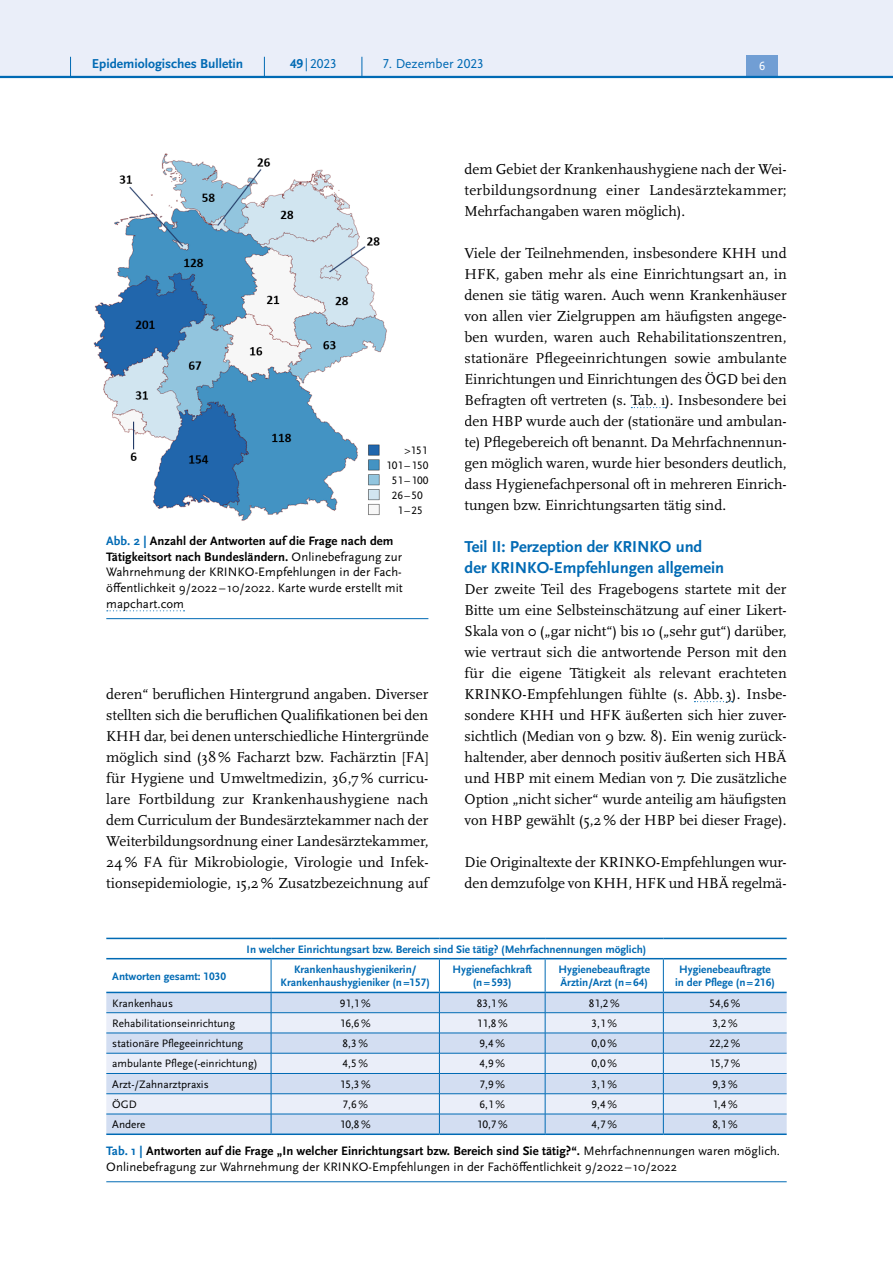
<style>
.page{position:relative;width:893px;height:1263px;background:#fff}
.page>*{position:absolute;margin:0;border:0;box-sizing:border-box;transform-origin:0 0}
.H4_-_Neu{font:700 16.5px/21px "Scala Sans Pro";color:#006ab4}
.P_-_Fließtext{font:15px/21px "Scala Pro";color:#000;text-align:justify}
.t1{font:700 13.5px "Scala Sans Pro";color:#006ab4}
.t2{font:13.5px "Scala Sans Pro";color:#006ab4}
.P_-_Bildunterschrift{font:12.75px/15.8px "Scala Sans Pro";letter-spacing:.005em;color:#000}
.t3{font:12.45px "Scala Sans Pro";color:#fff}
.P_-_Tab_linksbündig{font:11.25px "Scala Sans Pro";color:#000}
.Titel_klein{font:700 11.25px/13.5px "Scala Sans Pro";color:#006ab4;text-align:center}
.s1{font-weight:700}
.s2{font-family:"Scala Pro"}
.s3{font-weight:700;color:#006ab4}
</style>
<div class="page">
<svg style="left:631px;top:407px;width:35px;height:1px"></svg>
<svg style="left:694px;top:701px;width:38px;height:1px"></svg>
<hr style="left:106px;top:618px;width:322px;height:1px;background:#006ab4">
<svg style="left:107px;top:610px;width:78px;height:1px"></svg>
<img style="left:93px;top:153px;width:294px;height:368px">
<div style="left:366px;top:360px;width:99px;height:132px;background:#fff"></div>
<img style="left:363px;top:428px;width:21px;height:93px">
<hr style="left:106px;top:1181px;width:681px;height:1px;background:#006ab4">
<svg style="left:106px;top:939px;width:681px;height:194px"></svg>
<hr style="left:106px;top:1133px;width:165px;height:2px;background:#006ab4">
<hr style="left:271px;top:1133px;width:168px;height:2px;background:#006ab4">
<hr style="left:439px;top:1133px;width:106px;height:2px;background:#006ab4">
<hr style="left:545px;top:1133px;width:118px;height:2px;background:#006ab4">
<hr style="left:663px;top:1133px;width:124px;height:2px;background:#006ab4">
<hr style="left:106px;top:938px;width:165px;height:1px;background:#006ab4">
<hr style="left:271px;top:938px;width:168px;height:1px;background:#006ab4">
<hr style="left:439px;top:938px;width:106px;height:1px;background:#006ab4">
<hr style="left:545px;top:938px;width:118px;height:1px;background:#006ab4">
<hr style="left:663px;top:938px;width:124px;height:1px;background:#006ab4">
<hr style="left:106px;top:958px;width:165px;height:1px;background:#006ab4">
<hr style="left:271px;top:958px;width:168px;height:1px;background:#006ab4">
<hr style="left:439px;top:958px;width:106px;height:1px;background:#006ab4">
<hr style="left:545px;top:958px;width:118px;height:1px;background:#006ab4">
<hr style="left:663px;top:958px;width:124px;height:1px;background:#006ab4">
<hr style="left:106px;top:992px;width:165px;height:1px;background:#006ab4">
<hr style="left:271px;top:992px;width:168px;height:1px;background:#006ab4">
<hr style="left:439px;top:992px;width:106px;height:1px;background:#006ab4">
<hr style="left:545px;top:992px;width:118px;height:1px;background:#006ab4">
<hr style="left:663px;top:992px;width:124px;height:1px;background:#006ab4">
<div style="left:0;top:0;width:893px;height:77px;background:#eaeef9"></div>
<div style="left:746px;top:55px;width:32px;height:21px;background:#719ed4"></div>
<hr style="left:0;top:76px;width:893px;height:2px;background:#006ab4">
<svg style="left:70px;top:57px;width:1px;height:19px"></svg>
<svg style="left:264px;top:57px;width:1px;height:19px"></svg>
<svg style="left:362px;top:57px;width:1px;height:19px"></svg>
<p class="t1" style="left:92px;top:55px;width:153px">Epidemiologisches Bulletin</p>
<p class="t2" style="left:290px;top:55px;width:48px"><span class="s1">49</span>| 2023</p>
<p class="t2" style="left:383px;top:55px;width:102px">7. Dezember 2023</p>
<p class="t3" style="left:759px;top:59px;width:8px">6</p>
<p class="P_-_Tab_linksbündig" style="left:404px;top:444px;width:25px"><span class="s2">&gt;</span>151</p>
<p class="P_-_Tab_linksbündig" style="left:386px;top:459px;width:44px">101 – 150</p>
<p class="P_-_Tab_linksbündig" style="left:392px;top:474px;width:38px">51 – 100</p>
<p class="P_-_Tab_linksbündig" style="left:392px;top:488px;width:32px">26–50</p>
<p class="P_-_Tab_linksbündig" style="left:397px;top:503px;width:27px">1–25</p>
<p class="P_-_Bildunterschrift" style="left:106px;top:533px;width:298px"><span class="s3">Abb. 2 |</span> <span class="s1">Anzahl der Antworten auf die Frage nach dem Tätigkeitsort nach Bundesländern.</span> Onlinebefragung zur Wahrnehmung der KRINKO-Empfehlungen in der Fach&shy;öffentlichkeit 9/2022 – 10/2022. Karte wurde erstellt mit mapchart.com</p>
<p class="P_-_Fließtext" style="left:106px;top:683px;width:324px">deren“ beruflichen Hintergrund angaben. Diverser stellten sich die beruflichen Qualifikationen bei den KHH dar, bei denen unterschiedliche Hintergründe möglich sind (38% Facharzt bzw. Fachärztin [FA] für Hygiene und Umweltmedizin, 36,7% curricu&shy;lare Fortbildung zur Krankenhaushygiene nach dem Curriculum der Bundesärztekammer nach der Weiterbildungsordnung einer Landesärztekammer, 24 % FA für Mikrobiologie, Virologie und Infek&shy;tionsepidemiologie, 15,2% Zusatzbezeichnung auf</p>
<p class="P_-_Fließtext" style="left:465px;top:158px;width:324px">dem Gebiet der Krankenhaushygiene nach der Wei&shy;terbildungsordnung einer Landesärztekammer; Mehrfachangaben waren möglich).</p>
<p class="P_-_Fließtext" style="left:465px;top:242px;width:324px">Viele der Teilnehmenden, insbesondere KHH und HFK, gaben mehr als eine Einrichtungsart an, in denen sie tätig waren. Auch wenn Krankenhäuser von allen vier Zielgruppen am häufigsten angege&shy;ben wurden, waren auch Rehabilitationszentren, stationäre Pflegeeinrichtungen sowie ambulante Einrichtungen und Einrichtungen des ÖGD bei den Befragten oft vertreten (s. Tab. 1). Insbesondere bei den HBP wurde auch der (stationäre und ambulan&shy;te) Pflegebereich oft benannt. Da Mehrfachnennun&shy;gen möglich waren, wurde hier besonders deutlich, dass Hygienefachpersonal oft in mehreren Einrich&shy;tungen bzw. Einrichtungsarten tätig sind.</p>
<h3 class="H4_-_Neu" style="left:465px;top:536px;width:261px">Teil II: Perzeption der KRINKO und der KRINKO-Empfehlungen allgemein</h3>
<p class="P_-_Fließtext" style="left:465px;top:578px;width:324px">Der zweite Teil des Fragebogens startete mit der Bitte um eine Selbsteinschätzung auf einer Likert-Skala von 0 („gar nicht“) bis 10 („sehr gut“) darüber, wie vertraut sich die antwortende Person mit den für die eigene Tätigkeit als relevant erachteten KRINKO-Empfehlungen fühlte (s. Abb. 3). Insbe&shy;sondere KHH und HFK äußerten sich hier zuver&shy;sichtlich (Median von 9 bzw. 8). Ein wenig zurück&shy;haltender, aber dennoch positiv äußerten sich HBÄ und HBP mit einem Median von 7. Die zusätzliche Option „nicht sicher“ wurde anteilig am häufigsten von HBP gewählt (5,2% der HBP bei dieser Frage).</p>
<p class="P_-_Fließtext" style="left:465px;top:851px;width:324px">Die Originaltexte der KRINKO-Empfehlungen wur&shy;den demzufolge von KHH, HFK und HBÄ regelmä-</p>
<p class="Titel_klein" style="left:247px;top:942px;width:401px">In welcher Einrichtungsart bzw. Bereich sind Sie tätig? (Mehrfachnennungen möglich)</p>
<p class="Titel_klein" style="left:112px;top:969px;width:115px">Antworten gesamt: 1030</p>
<p class="Titel_klein" style="left:281px;top:962px;width:151px">Krankenhaushygienikerin/<br>Krankenhaushygieniker (n=157)</p>
<p class="Titel_klein" style="left:452px;top:962px;width:81px">Hygienefachkraft (n=593)</p>
<p class="Titel_klein" style="left:558px;top:962px;width:93px;text-align:left">Hygienebeauftragte<br>Ärztin/Arzt (n=64)</p>
<p class="Titel_klein" style="left:675px;top:962px;width:101px">Hygienebeauftragte in der Pflege (n=216)</p>
<p class="P_-_Tab_linksbündig" style="left:112px;top:996px;width:62px">Krankenhaus</p>
<p class="P_-_Tab_linksbündig" style="left:340px;top:996px;width:32px">91,1 %</p>
<p class="P_-_Tab_linksbündig" style="left:477px;top:996px;width:32px">83,1 %</p>
<p class="P_-_Tab_linksbündig" style="left:589px;top:996px;width:32px">81,2 %</p>
<p class="P_-_Tab_linksbündig" style="left:709px;top:996px;width:32px">54,6 %</p>
<p class="P_-_Tab_linksbündig" style="left:112px;top:1017px;width:124px">Rehabilitationseinrichtung</p>
<p class="P_-_Tab_linksbündig" style="left:340px;top:1017px;width:32px">16,6 %</p>
<p class="P_-_Tab_linksbündig" style="left:477px;top:1017px;width:32px">11,8 %</p>
<p class="P_-_Tab_linksbündig" style="left:592px;top:1017px;width:27px">3,1 %</p>
<p class="P_-_Tab_linksbündig" style="left:712px;top:1017px;width:27px">3,2 %</p>
<p class="P_-_Tab_linksbündig" style="left:112px;top:1037px;width:133px">stationäre Pflegeeinrichtung</p>
<p class="P_-_Tab_linksbündig" style="left:343px;top:1037px;width:27px">8,3 %</p>
<p class="P_-_Tab_linksbündig" style="left:480px;top:1037px;width:27px">9,4 %</p>
<p class="P_-_Tab_linksbündig" style="left:592px;top:1037px;width:27px">0,0 %</p>
<p class="P_-_Tab_linksbündig" style="left:709px;top:1037px;width:32px">22,2 %</p>
<p class="P_-_Tab_linksbündig" style="left:112px;top:1057px;width:147px">ambulante Pflege(-einrichtung)</p>
<p class="P_-_Tab_linksbündig" style="left:343px;top:1057px;width:27px">4,5 %</p>
<p class="P_-_Tab_linksbündig" style="left:480px;top:1057px;width:27px">4,9 %</p>
<p class="P_-_Tab_linksbündig" style="left:592px;top:1057px;width:27px">0,0 %</p>
<p class="P_-_Tab_linksbündig" style="left:709px;top:1057px;width:32px">15,7 %</p>
<p class="P_-_Tab_linksbündig" style="left:112px;top:1077px;width:98px">Arzt-/Zahnarztpraxis</p>
<p class="P_-_Tab_linksbündig" style="left:340px;top:1077px;width:32px">15,3 %</p>
<p class="P_-_Tab_linksbündig" style="left:480px;top:1077px;width:27px">7,9 %</p>
<p class="P_-_Tab_linksbündig" style="left:592px;top:1077px;width:27px">3,1 %</p>
<p class="P_-_Tab_linksbündig" style="left:712px;top:1077px;width:27px">9,3 %</p>
<p class="P_-_Tab_linksbündig" style="left:112px;top:1098px;width:26px">ÖGD</p>
<p class="P_-_Tab_linksbündig" style="left:343px;top:1098px;width:27px">7,6 %</p>
<p class="P_-_Tab_linksbündig" style="left:480px;top:1098px;width:27px">6,1 %</p>
<p class="P_-_Tab_linksbündig" style="left:592px;top:1098px;width:27px">9,4 %</p>
<p class="P_-_Tab_linksbündig" style="left:712px;top:1098px;width:27px">1,4 %</p>
<p class="P_-_Tab_linksbündig" style="left:112px;top:1118px;width:35px">Andere</p>
<p class="P_-_Tab_linksbündig" style="left:340px;top:1118px;width:32px">10,8 %</p>
<p class="P_-_Tab_linksbündig" style="left:477px;top:1118px;width:32px">10,7 %</p>
<p class="P_-_Tab_linksbündig" style="left:592px;top:1118px;width:27px">4,7 %</p>
<p class="P_-_Tab_linksbündig" style="left:712px;top:1118px;width:27px">8,1 %</p>
<p class="P_-_Bildunterschrift" style="left:106px;top:1143px;width:675px"><span class="s3">Tab. 1 |</span> <span class="s1">Antworten auf die Frage „In welcher Einrichtungsart bzw. Bereich sind Sie tätig?“.</span> Mehrfachnennungen waren möglich.<br>Onlinebefragung zur Wahrnehmung der KRINKO-Empfehlungen in der Fachöffentlichkeit 9/2022 – 10/2022</p>
</div>
